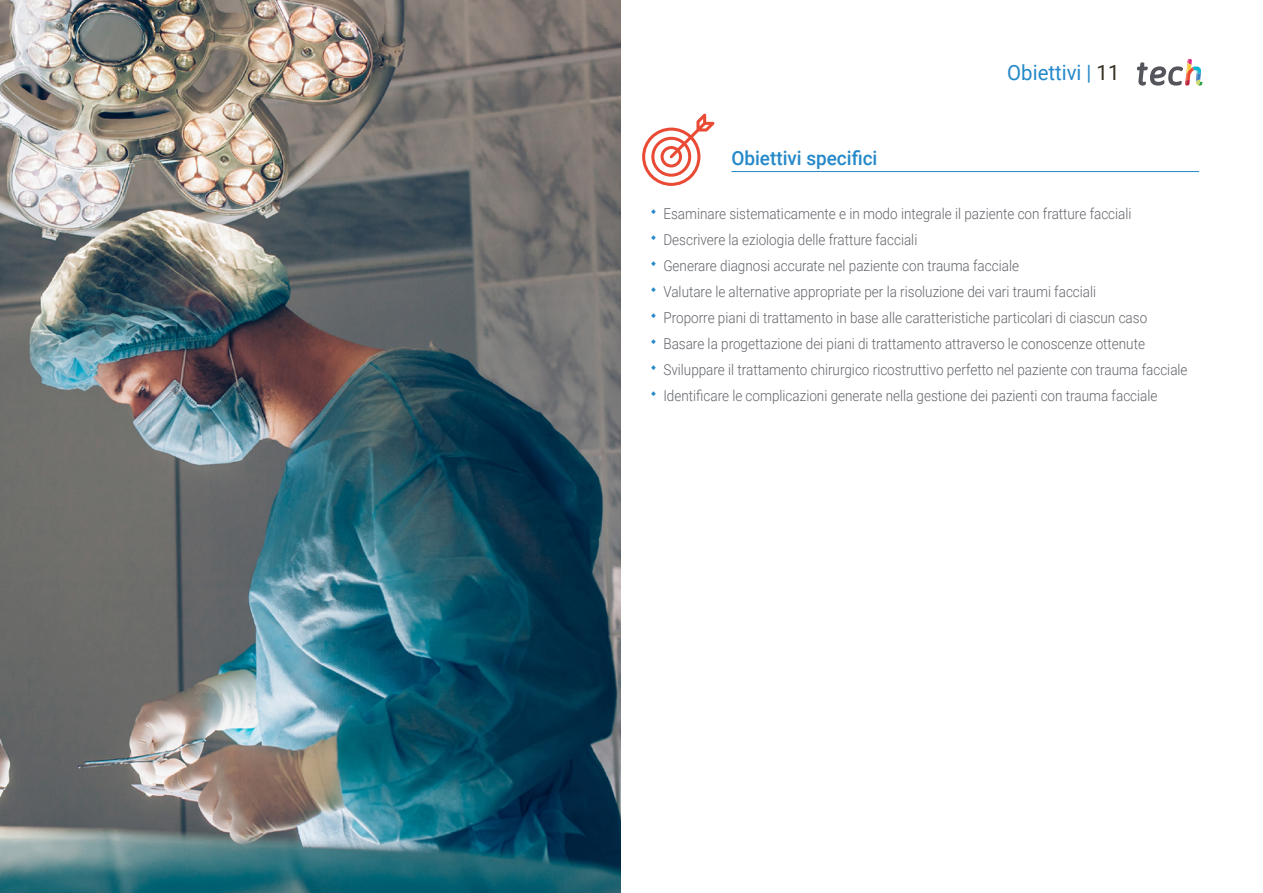
<style>
.page{position:relative;width:1263px;height:893px;background:#fff}
.page>*{position:absolute;margin:0;border:0;box-sizing:border-box;transform-origin:0 0}
.t1{font:21px "Roboto";color:#2488c9}
.t2{font:500 19.5px "Roboto";color:#2488c9}
.t3{font:300 15px/26px "Roboto";color:#61646a;scale:.9 1}
.s1{color:#2588c9}
.s2{color:#312e20}
</style>
<div class="page">
<svg style="left:642px;top:113px;width:72px;height:73px"></svg>
<hr style="left:731px;top:171px;width:468px;height:1px;background:#2488c9">
<svg style="left:1137px;top:59px;width:65px;height:27px"></svg>
<img style="left:0;top:0;width:621px;height:893px">
<h2 class="t2" style="left:731px;top:144px;width:147px">Obiettivi specifici</h2>
<h1 class="t1" style="left:1007px;top:57px;width:114px">Obiettivi <span class="s1">|</span> <span class="s2">11</span></h1>
<p class="t3" style="left:663px;top:200px;width:584px">Esaminare sistematicamente e in modo integrale il paziente con fratture facciali Descrivere la eziologia delle fratture facciali<br>Generare diagnosi accurate nel paziente con trauma facciale<br>Valutare le alternative appropriate per la risoluzione dei vari traumi facciali<br>Proporre piani di trattamento in base alle caratteristiche particolari di ciascun caso Basare la progettazione dei piani di trattamento attraverso le conoscenze ottenute Sviluppare il trattamento chirurgico ricostruttivo perfetto nel paziente con trauma facciale Identificare le complicazioni generate nella gestione dei pazienti con trauma facciale</p>
</div>
